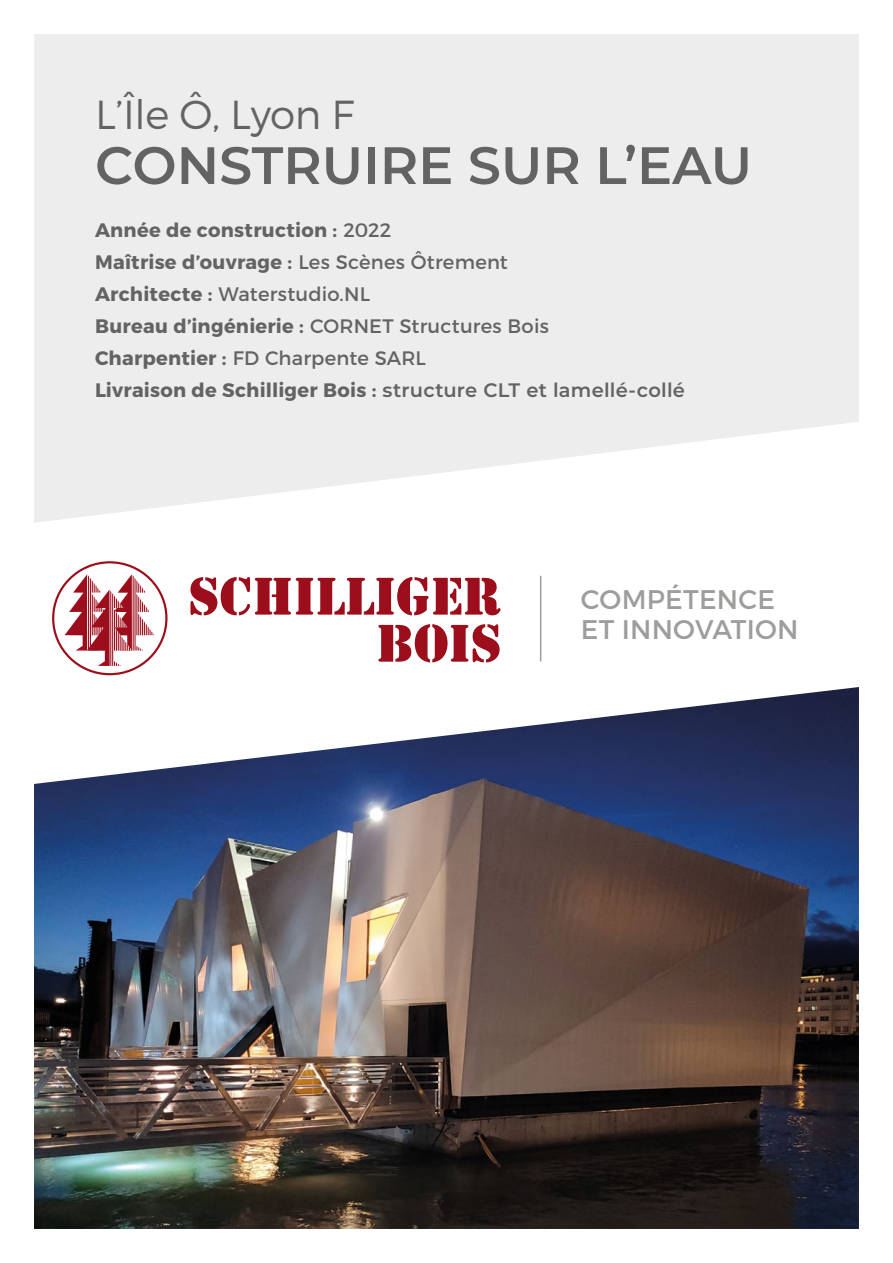
<style>
.page{position:relative;width:893px;height:1263px;background:#fff}
.page>*{position:absolute;margin:0;border:0;box-sizing:border-box;transform-origin:0 0}
.t1{font:600 52.5px "Montserrat";color:#646363}
.t2{font:300 40.5px "Montserrat";letter-spacing:-.01em;color:#646363}
.t3{font:26.85px/30.2px "Montserrat";letter-spacing:.01em;color:#9d9d9c}
.t4{font:700 19.5px/32px "Montserrat";letter-spacing:.015em;color:#646363}
.s1{font-weight:400}
.s2{font-weight:600}
</style>
<div class="page">
<svg style="left:34px;top:34px;width:825px;height:489px;background:#eee"></svg>
<hr style="left:540px;top:576px;width:1px;height:85px;background:#9d9d9c">
<svg style="left:52px;top:561px;width:116px;height:114px"></svg>
<svg style="left:190px;top:577px;width:310px;height:38px"></svg>
<svg style="left:378px;top:624px;width:122px;height:38px"></svg>
<img style="left:34px;top:687px;width:825px;height:542px">
<h2 class="t2" style="left:95px;top:89px;width:261px">L’Île Ô, Lyon F</h2>
<h1 class="t1" style="left:95px;top:128px;width:659px">CONSTRUIRE SUR L’EAU</h1>
<p class="t4" style="left:95px;top:215px;width:591px">Année de construction : <span class="s1">2022<br></span>Maîtrise d’ouvrage : <span class="s1">Les Scènes Ôtrement<br></span>Architecte : <span class="s1">Waterstudio.NL<br></span>Bureau d’ingénierie : <span class="s1">CORNET Structures Bois<br></span>Charpentier : <span class="s1">FD Charpente SARL<br></span>Livraison de Schilliger Bois : <span class="s2">structure CLT et lamellé-collé</span></p>
<h3 class="t3" style="left:581px;top:584px;width:219px">COMPÉTENCE<br>ET INNOVATION</h3>
</div>
